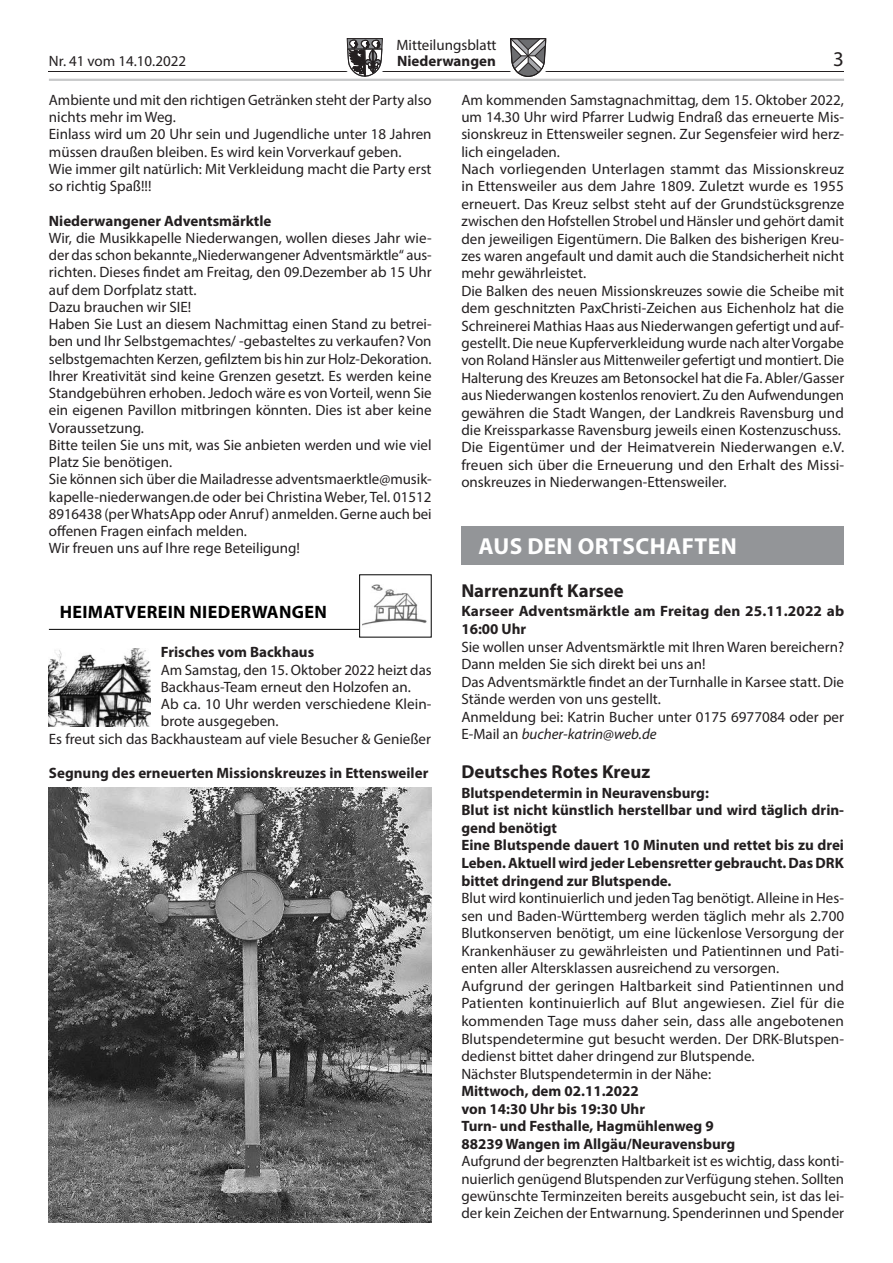
<style>
.page{position:relative;width:893px;height:1263px;background:#fff}
.page>*{position:absolute;margin:0;border:0;box-sizing:border-box;transform-origin:0 0}
.t1{font:700 23.25px "Myriad Pro";letter-spacing:.02em;color:#fff}
.t2{font:21px "Myriad Pro";color:#231f20}
.t3{font:700 18.75px "Myriad Pro";color:#231f20}
.t4{font:700 18px "Myriad Pro";letter-spacing:.02em;color:#000}
.t5{font:15px/17.4px "Myriad Pro";color:#231f20}
.t6{font:700 15px/17.5px "Myriad Pro";color:#231f20}
.s1{font-style:italic}
</style>
<div class="page">
<hr style="left:49px;top:71px;width:795px;height:1px;background:#231f20">
<svg style="left:347px;top:38px;width:36px;height:39px"></svg>
<svg style="left:510px;top:38px;width:36px;height:39px"></svg>
<hr style="left:49px;top:79px;width:795px;height:2px;background:#c7c8ca">
<hr style="left:49px;top:629px;width:382px;height:1px;background:#000">
<div style="left:360px;top:575px;width:71px;height:62px;background:#fff"></div>
<img style="left:363px;top:584px;width:64px;height:42px">
<img style="left:49px;top:648px;width:101px;height:78px">
<img style="left:49px;top:787px;width:383px;height:435px">
<div style="left:461px;top:526px;width:383px;height:38px;background:#939598"></div>
<p class="t5" style="left:396px;top:36px;width:102px">Mitteilungsblatt</p>
<p class="t5" style="left:49px;top:52px;width:139px">Nr. 41 vom 14.10.2022</p>
<p class="t6" style="left:397px;top:52px;width:100px">Niederwangen</p>
<h2 class="t2" style="left:833px;top:46px;width:12px">3</h2>
<p class="t5" style="left:49px;top:91px;width:384px">Ambiente und mit den richtigen Getränken steht der Party also nichts mehr im Weg.<br>Einlass wird um 20 Uhr sein und Jugendliche unter 18 Jahren müssen draußen bleiben. Es wird kein Vorverkauf geben.<br>Wie immer gilt natürlich: Mit Verkleidung macht die Party erst so richtig Spaß!!!</p>
<p class="t6" style="left:49px;top:211px;width:224px">Niederwangener Adventsmärktle</p>
<p class="t5" style="left:49px;top:229px;width:384px">Wir, die Musikkapelle Niederwangen, wollen dieses Jahr wie&shy;der das schon bekannte „Niederwangener Adventsmärktle“ aus&shy;richten. Dieses findet am Freitag, den 09.Dezember ab 15 Uhr auf dem Dorfplatz statt.<br>Dazu brauchen wir SIE!<br>Haben Sie Lust an diesem Nachmittag einen Stand zu betrei&shy;ben und Ihr Selbstgemachtes/ -gebasteltes zu verkaufen? Von selbstgemachten Kerzen, gefilztem bis hin zur Holz-Dekoration.<br>Ihrer Kreativität sind keine Grenzen gesetzt. Es werden keine Standgebühren erhoben. Jedoch wäre es von Vorteil, wenn Sie ein eigenen Pavillon mitbringen könnten. Dies ist aber keine Voraussetzung.<br>Bitte teilen Sie uns mit, was Sie anbieten werden und wie viel Platz Sie benötigen.<br>Sie können sich über die Mailadresse adventsmaerktle@musik&shy;kapelle-niederwangen.de oder bei Christina Weber, Tel. 01512<br>8916438 (per WhatsApp oder Anruf) anmelden. Gerne auch bei offenen Fragen einfach melden.<br>Wir freuen uns auf Ihre rege Beteiligung!</p>
<p class="t5" style="left:461px;top:91px;width:384px">Am kommenden Samstagnachmittag, dem 15. Oktober 2022, um 14.30 Uhr wird Pfarrer Ludwig Endraß das erneuerte Mis&shy;sionskreuz in Ettensweiler segnen. Zur Segensfeier wird herz&shy;lich eingeladen.<br>Nach vorliegenden Unterlagen stammt das Missionskreuz in Ettensweiler aus dem Jahre 1809. Zuletzt wurde es 1955 erneuert. Das Kreuz selbst steht auf der Grundstücksgrenze zwischen den Hofstellen Strobel und Hänsler und gehört damit den jeweiligen Eigentümern. Die Balken des bisherigen Kreu&shy;zes waren angefault und damit auch die Standsicherheit nicht mehr gewährleistet.<br>Die Balken des neuen Missionskreuzes sowie die Scheibe mit dem geschnitzten PaxChristi-Zeichen aus Eichenholz hat die Schreinerei Mathias Haas aus Niederwangen gefertigt und auf&shy;gestellt. Die neue Kupferverkleidung wurde nach alter Vorgabe von Roland Hänsler aus Mittenweiler gefertigt und montiert. Die Halterung des Kreuzes am Betonsockel hat die Fa. Abler/Gasser aus Niederwangen kostenlos renoviert. Zu den Aufwendungen gewähren die Stadt Wangen, der Landkreis Ravensburg und die Kreissparkasse Ravensburg jeweils einen Kostenzuschuss.<br>Die Eigentümer und der Heimatverein Niederwangen e.V. freuen sich über die Erneuerung und den Erhalt des Missi&shy;onskreuzes in Niederwangen-Ettensweiler.</p>
<h1 class="t1" style="left:479px;top:531px;width:260px">AUS DEN ORTSCHAFTEN</h1>
<p class="t3" style="left:461px;top:578px;width:164px">Narrenzunft Karsee</p>
<p class="t6" style="left:461px;top:602px;width:384px">Karseer Adventsmärktle am Freitag den 25.11.2022 ab<br>16:00 Uhr</p>
<p class="t5" style="left:461px;top:637px;width:384px">Sie wollen unser Adventsmärktle mit Ihren Waren bereichern?<br>Dann melden Sie sich direkt bei uns an!<br>Das Adventsmärktle findet an der Turnhalle in Karsee statt. Die Stände werden von uns gestellt.<br>Anmeldung bei: Katrin Bucher unter 0175 6977084 oder per E-Mail an <span class="s1">bucher-katrin@web.de</span></p>
<p class="t3" style="left:461px;top:759px;width:190px">Deutsches Rotes Kreuz</p>
<p class="t6" style="left:461px;top:783px;width:384px">Blutspendetermin in Neuravensburg:<br>Blut ist nicht künstlich herstellbar und wird täglich drin&shy;gend benötigt<br>Eine Blutspende dauert 10 Minuten und rettet bis zu drei Leben. Aktuell wird jeder Lebensretter gebraucht. Das DRK bittet dringend zur Blutspende.</p>
<p class="t5" style="left:461px;top:889px;width:384px">Blut wird kontinuierlich und jeden Tag benötigt. Alleine in Hes&shy;sen und Baden-Württemberg werden täglich mehr als 2.700<br>Blutkonserven benötigt, um eine lückenlose Versorgung der Krankenhäuser zu gewährleisten und Patientinnen und Pati&shy;enten aller Altersklassen ausreichend zu versorgen.<br>Aufgrund der geringen Haltbarkeit sind Patientinnen und Patienten kontinuierlich auf Blut angewiesen. Ziel für die kommenden Tage muss daher sein, dass alle angebotenen Blutspendetermine gut besucht werden. Der DRK-Blutspen&shy;dedienst bittet daher dringend zur Blutspende.<br>Nächster Blutspendetermin in der Nähe:</p>
<p class="t6" style="left:461px;top:1082px;width:275px">Mittwoch, dem 02.11.2022<br>von 14:30 Uhr bis 19:30 Uhr<br>Turn- und Festhalle, Hagmühlenweg 9<br>88239 Wangen im Allgäu/Neuravensburg</p>
<p class="t5" style="left:461px;top:1152px;width:384px;text-align:justify">Aufgrund der begrenzten Haltbarkeit ist es wichtig, dass konti&shy;nuierlich genügend Blutspenden zur Verfügung stehen. Sollten gewünschte Terminzeiten bereits ausgebucht sein, ist das lei&shy;der kein Zeichen der Entwarnung. Spenderinnen und Spender</p>
<p class="t4" style="left:60px;top:600px;width:269px">HEIMATVEREIN NIEDERWANGEN</p>
<p class="t6" style="left:161px;top:643px;width:155px">Frisches vom Backhaus</p>
<p class="t5" style="left:161px;top:661px;width:272px">Am Samstag, den 15. Oktober 2022 heizt das</p>
<p class="t5" style="left:161px;top:678px;width:251px">Backhaus-Team erneut den Holzofen an.</p>
<p class="t5" style="left:161px;top:695px;width:272px">Ab ca. 10 Uhr werden verschiedene Klein-</p>
<p class="t5" style="left:161px;top:712px;width:119px">brote ausgegeben.</p>
<p class="t5" style="left:49px;top:730px;width:384px">Es freut sich das Backhausteam auf viele Besucher &amp; Genießer</p>
<p class="t6" style="left:49px;top:764px;width:381px">Segnung des erneuerten Missionskreuzes in Ettensweiler</p>
</div>
